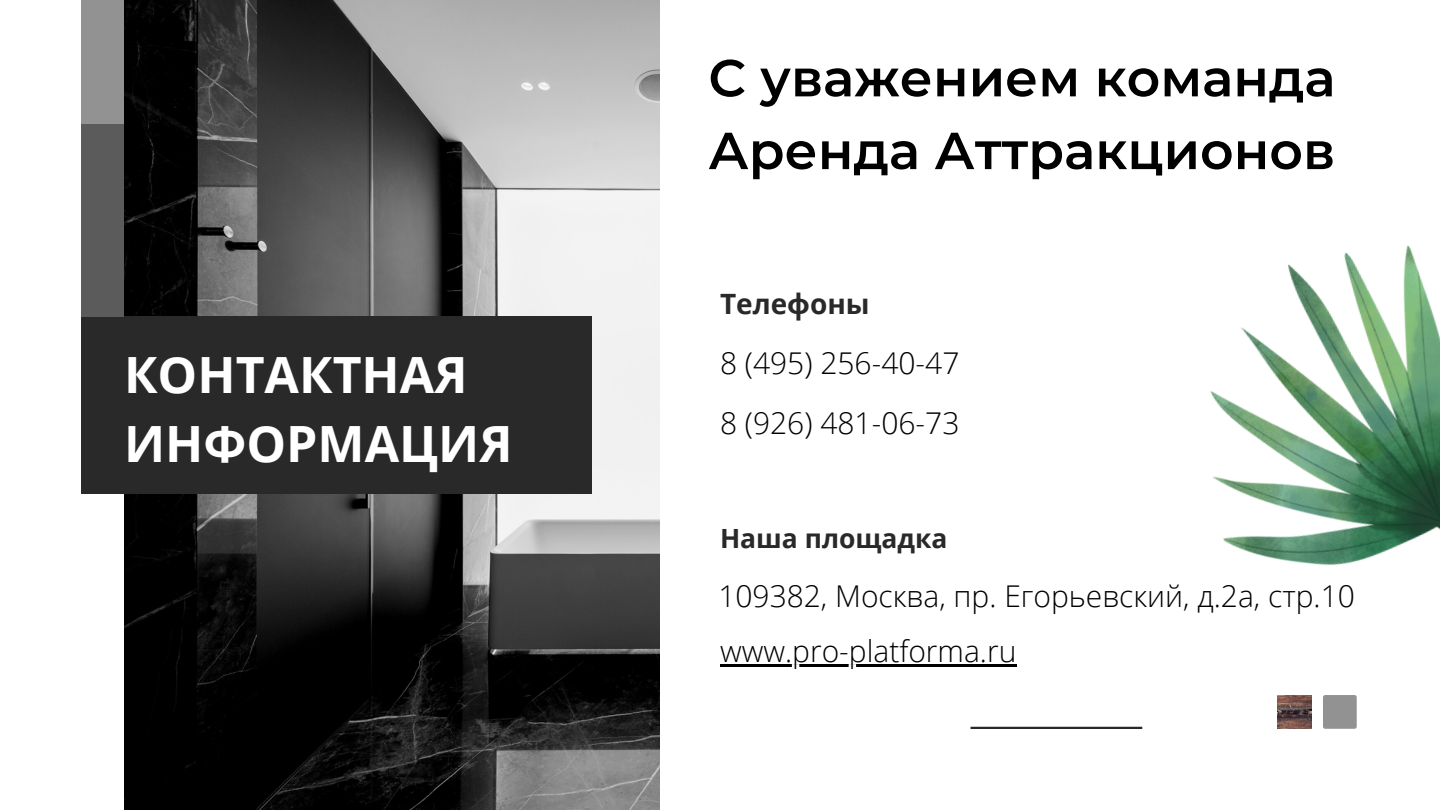
<style>
.page{position:relative;width:1440px;height:810px;background:#fff}
.page>*{position:absolute;margin:0;border:0;box-sizing:border-box;transform-origin:0 0}
.t1{font:600 52px "Montserrat";color:#000}
.t2{font:700 50px/69px "Open Sans";color:#fff}
.t3{font:300 30px "Open Sans";color:#000}
.t4{font:700 28px "Open Sans";color:#292929}
.t5{font:700 26.5px "Open Sans";color:#292929}
</style>
<div class="page">
<img style="left:124px;top:0;width:536px;height:810px">
<div style="left:81px;top:317px;width:511px;height:177px;background:#292929"></div>
<div style="left:81px;top:124px;width:43px;height:193px;background:#5b5b5b"></div>
<div style="left:81px;top:0;width:43px;height:124px;background:#929292"></div>
<hr style="left:971px;top:727px;width:171px;height:2px;background:#292929">
<img style="left:1210px;top:245px;width:230px;height:484px">
<hr style="left:720px;top:664px;width:297px;height:3px;background:#000">
<p class="t2" style="left:124px;top:339px;width:390px">КОНТАКТНАЯ<br>ИНФОРМАЦИЯ</p>
<p class="t1" style="left:708px;top:46px;width:629px">С уважением команда</p>
<p class="t1" style="left:708px;top:119px;width:628px">Аренда Аттракционов</p>
<p class="t4" style="left:720px;top:284px;width:151px">Телефоны</p>
<p class="t3" style="left:720px;top:342px;width:241px">8 (495) 256-40-47</p>
<p class="t3" style="left:720px;top:402px;width:241px">8 (926) 481-06-73</p>
<p class="t5" style="left:720px;top:520px;width:229px">Наша площадка</p>
<p class="t3" style="left:718px;top:575px;width:638px">109382, Москва, пр. Егорьевский, д.2а, стр.10</p>
<p class="t3" style="left:720px;top:630px;width:298px">www.pro-platforma.ru</p>
</div>
